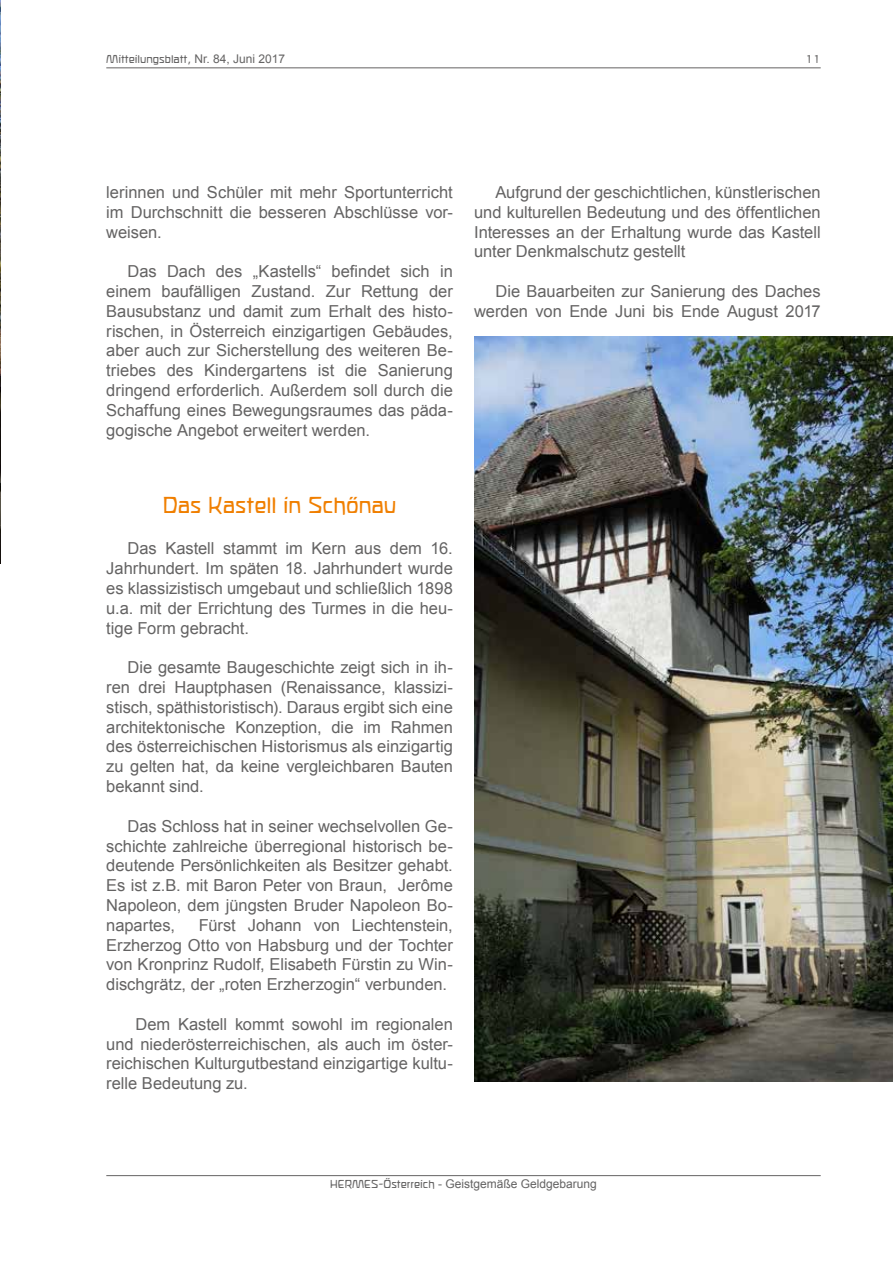
<style>
.page{position:relative;width:893px;height:1263px;background:#fff}
.page>*{position:absolute;margin:0;border:0;box-sizing:border-box;transform-origin:0 0}
.t1{font:24px "ROBIRKE";letter-spacing:-.005em;color:#f07f00}
.t2{font:16.5px/19.8px "Arial";color:#646363;text-align:justify}
.t3{font:12px "Arial";color:#646363}
.t4{font:12px "ROBIRKE";color:#646363}
.s1{font-family:"Arial"}
.s2{font-family:"ROBIRKE"}
</style>
<div class="page">
<img style="left:0;top:0;width:1px;height:563px">
<hr style="left:106px;top:68px;width:715px;height:1px;background:#646363">
<hr style="left:106px;top:1175px;width:715px;height:1px;background:#646363">
<img style="left:474px;top:337px;width:419px;height:745px">
<p class="t4" style="left:106px;top:53px;width:180px">Mitteilungsblatt, <span class="s1">Nr. 84, Juni 2017</span></p>
<p class="t4" style="left:806px;top:52px;width:16px">11</p>
<p class="t2" style="left:106px;top:182px;width:348px">lerinnen und Schüler mit mehr Sportunterricht im Durchschnitt die besseren Abschlüsse vor&shy;weisen.</p>
<p class="t2" style="left:106px;top:262px;width:348px;text-indent:21px">Das Dach des „Kastells“ befindet sich in einem baufälligen Zustand. Zur Rettung der Bausubstanz und damit zum Erhalt des histo&shy;rischen, in Österreich einzigartigen Gebäudes, aber auch zur Sicherstellung des weiteren Be&shy;triebes des Kindergartens ist die Sanierung dringend erforderlich. Außerdem soll durch die Schaffung eines Bewegungsraumes das päda&shy;gogische Angebot erweitert werden.</p>
<p class="t2" style="left:474px;top:182px;width:348px;text-indent:21px">Aufgrund der geschichtlichen, künstlerischen und kulturellen Bedeutung und des öffentlichen Interesses an der Erhaltung wurde das Kastell unter Denkmalschutz gestellt</p>
<p class="t2" style="left:474px;top:281px;width:348px;text-align:right">Die Bauarbeiten zur Sanierung des Daches werden von Ende Juni bis Ende August 2017</p>
<h1 class="t1" style="left:163px;top:492px;width:235px">Das Kastell in Schönau</h1>
<p class="t2" style="left:106px;top:539px;width:348px;text-indent:21px">Das Kastell stammt im Kern aus dem 16.<br>Jahrhundert. Im späten 18. Jahrhundert wurde es klassizistisch umgebaut und schließlich 1898 u.a. mit der Errichtung des Turmes in die heu&shy;tige Form gebracht.</p>
<p class="t2" style="left:106px;top:658px;width:348px;text-indent:21px">Die gesamte Baugeschichte zeigt sich in ih&shy;ren drei Hauptphasen (Renaissance, klassizi&shy;stisch, späthistoristisch). Daraus ergibt sich eine architektonische Konzeption, die im Rahmen des österreichischen Historismus als einzigartig zu gelten hat, da keine vergleichbaren Bauten bekannt sind.</p>
<p class="t2" style="left:106px;top:816px;width:348px;text-indent:21px">Das Schloss hat in seiner wechselvollen Ge&shy;schichte zahlreiche überregional historisch be&shy;deutende Persönlichkeiten als Besitzer gehabt.<br>Es ist z.B. mit Baron Peter von Braun, Jerôme Napoleon, dem jüngsten Bruder Napoleon Bo&shy;napartes,</p>
<p class="t2" style="left:106px;top:915px;width:348px;text-indent:93px">Fürst Johann von Liechtenstein, Erzherzog Otto von Habsburg und der Tochter von Kronprinz Rudolf, Elisabeth Fürstin zu Win&shy;dischgrätz, der „roten Erzherzogin“ verbunden.</p>
<p class="t2" style="left:106px;top:1014px;width:348px;text-indent:29px">Dem Kastell kommt sowohl im regionalen und niederösterreichischen, als auch im öster&shy;reichischen Kulturgutbestand einzigartige kultu&shy;relle Bedeutung zu.</p>
<p class="t3" style="left:330px;top:1176px;width:268px"><span class="s2">HERMES-Österreich</span> - Geistgemäße Geldgebarung</p>
</div>
